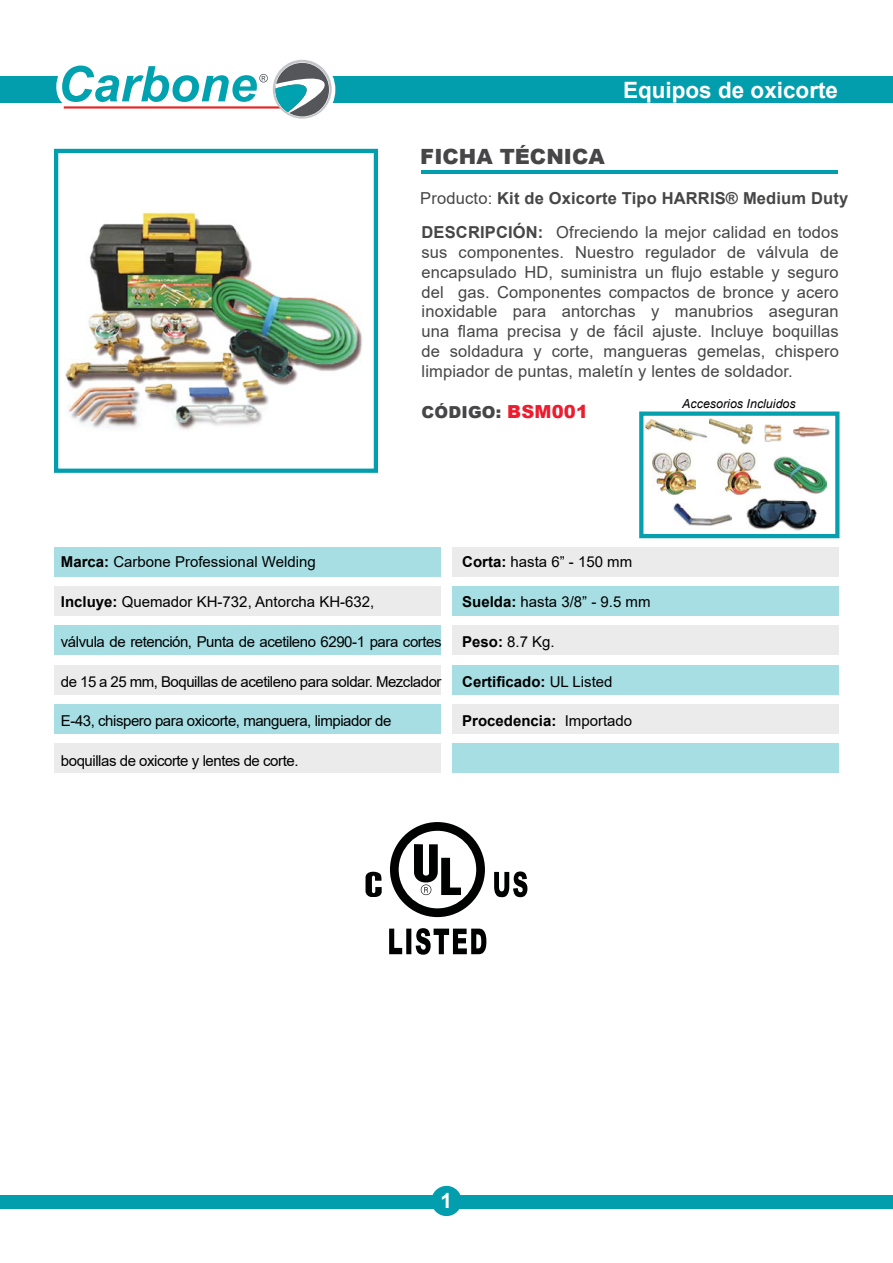
<style>
.page{position:relative;width:893px;height:1263px;background:#fff}
.page>*{position:absolute;margin:0;border:0;box-sizing:border-box;transform-origin:0 0}
.t1{font:700 22.5px "Arial";color:#fff}
.t2{font:900 21px "Arial";color:#464547}
.t3{font:700 21px "Arial";color:#fff}
.t4{font:16.5px/19.8px "Arial";letter-spacing:.01em;color:#464547;text-align:justify}
.t5{font:700 16.5px "Arial";letter-spacing:.01em;color:#464547}
.t6{font:900 16.5px "Arial";letter-spacing:.01em;color:#464547}
.t7{font:15px "Arial";letter-spacing:-.03em;color:#000}
.t8{font:15px "Arial";color:#000}
.t9{font:700 15px "Arial";color:#000}
.t10{font:italic 12.45px "Arial";color:#000}
.s1{font-weight:400}
.s2{font-weight:700}
.s3{font-size:18px;color:#ed1c2e}
</style>
<div class="page">
<div style="left:0;top:77px;width:62px;height:26px;background:#039ead"></div>
<div style="left:303px;top:77px;width:590px;height:26px;background:#039ead"></div>
<div style="left:264px;top:54px;width:71px;height:71px;border:12px solid #fff;border-radius:50%"></div>
<svg style="left:273px;top:60px;width:59px;height:59px"></svg>
<svg style="left:47px;top:54px;width:282px;height:63px"></svg>
<hr style="left:421px;top:171px;width:417px;height:3px;background:#039ead">
<div style="left:0;top:1195px;width:893px;height:14px;background:#039ead"></div>
<div style="left:431px;top:1186px;width:31px;height:30px;background:#039ead;border-radius:50%"></div>
<div style="left:54px;top:547px;width:387px;height:30px;background:#a6dee3"></div>
<div style="left:452px;top:547px;width:387px;height:30px;background:#ebebeb"></div>
<div style="left:54px;top:586px;width:387px;height:30px;background:#ebebeb"></div>
<div style="left:452px;top:586px;width:387px;height:30px;background:#a6dee3"></div>
<div style="left:54px;top:626px;width:387px;height:29px;background:#a6dee3"></div>
<div style="left:452px;top:626px;width:387px;height:29px;background:#ebebeb"></div>
<div style="left:54px;top:665px;width:387px;height:29px;background:#ebebeb"></div>
<div style="left:54px;top:743px;width:387px;height:30px;background:#ebebeb"></div>
<div style="left:452px;top:665px;width:387px;height:29px;background:#a6dee3"></div>
<div style="left:452px;top:743px;width:387px;height:30px;background:#a6dee3"></div>
<div style="left:54px;top:704px;width:387px;height:30px;background:#a6dee3"></div>
<div style="left:452px;top:704px;width:387px;height:30px;background:#ebebeb"></div>
<img style="left:65px;top:211px;width:297px;height:219px">
<div style="left:54px;top:149px;width:324px;height:324px;border:4px solid #039ead"></div>
<div style="left:639px;top:411px;width:200px;height:127px;border:4px solid #069fad"></div>
<img style="left:709px;top:419px;width:44px;height:26px">
<img style="left:645px;top:419px;width:63px;height:23px">
<img style="left:764px;top:424px;width:18px;height:17px">
<img style="left:794px;top:426px;width:36px;height:11px">
<img style="left:652px;top:453px;width:44px;height:42px">
<img style="left:718px;top:453px;width:43px;height:41px">
<img style="left:773px;top:456px;width:54px;height:37px">
<img style="left:673px;top:503px;width:58px;height:23px">
<img style="left:746px;top:498px;width:71px;height:32px">
<svg style="left:366px;top:871px;width:16px;height:26px"></svg>
<svg style="left:494px;top:871px;width:33px;height:26px"></svg>
<svg style="left:389px;top:928px;width:97px;height:27px"></svg>
<svg style="left:390px;top:822px;width:95px;height:95px"></svg>
<p class="t2" style="left:420px;top:141px;width:186px">FICHA TÉCNICA</p>
<h1 class="t1" style="left:623px;top:74px;width:217px">Equipos de oxicorte</h1>
<p class="t5" style="left:420px;top:187px;width:429px"><span class="s1">Producto:</span> Kit de Oxicorte Tipo HARRIS® Medium Duty</p>
<p class="t4" style="left:421px;top:222px;width:419px"><span class="s2">DESCRIPCIÓN:</span> Ofreciendo la mejor calidad en todos sus componentes. Nuestro regulador de válvula de encapsulado HD, suministra un flujo estable y seguro del gas. Componentes compactos de bronce y acero inoxidable para antorchas y manubrios aseguran una flama precisa y de fácil ajuste. Incluye boquillas de soldadura y corte, mangueras gemelas, chispero limpiador de puntas, maletín y lentes de soldador.</p>
<p class="t6" style="left:421px;top:400px;width:168px">CÓDIGO: <span class="s3">BSM001</span></p>
<p class="t10" style="left:682px;top:396px;width:115px">Accesorios Incluidos</p>
<p class="t8" style="left:61px;top:552px;width:256px"><span class="s2">Marca:</span> Carbone Professional Welding</p>
<p class="t8" style="left:61px;top:591px;width:315px"><span class="s2">Incluye:</span> Quemador KH-732, Antorcha KH-632,</p>
<p class="t7" style="left:61px;top:631px;width:382px">válvula de retención, Punta de acetileno 6290-1 para cortes</p>
<p class="t7" style="left:61px;top:671px;width:382px">de 15 a 25 mm, Boquillas de acetileno para soldar. Mezclador</p>
<p class="t7" style="left:61px;top:711px;width:332px">E-43, chispero para oxicorte, manguera, limpiador de</p>
<p class="t7" style="left:61px;top:750px;width:239px">boquillas de oxicorte y lentes de corte.</p>
<p class="t8" style="left:462px;top:552px;width:172px"><span class="s2">Corta:</span> hasta 6” - 150 mm</p>
<p class="t7" style="left:462px;top:591px;width:190px"><span class="s2">Suelda:</span> hasta 3/8” - 9.5 mm</p>
<p class="t7" style="left:462px;top:631px;width:94px"><span class="s2">Peso:</span> 8.7 Kg.</p>
<p class="t9" style="left:462px;top:671px;width:152px">Certificado: <span class="s1">UL Listed</span></p>
<p class="t9" style="left:462px;top:710px;width:172px">Procedencia: <span class="s1">Importado</span></p>
<p class="t3" style="left:441px;top:1186px;width:13px">1</p>
</div>
